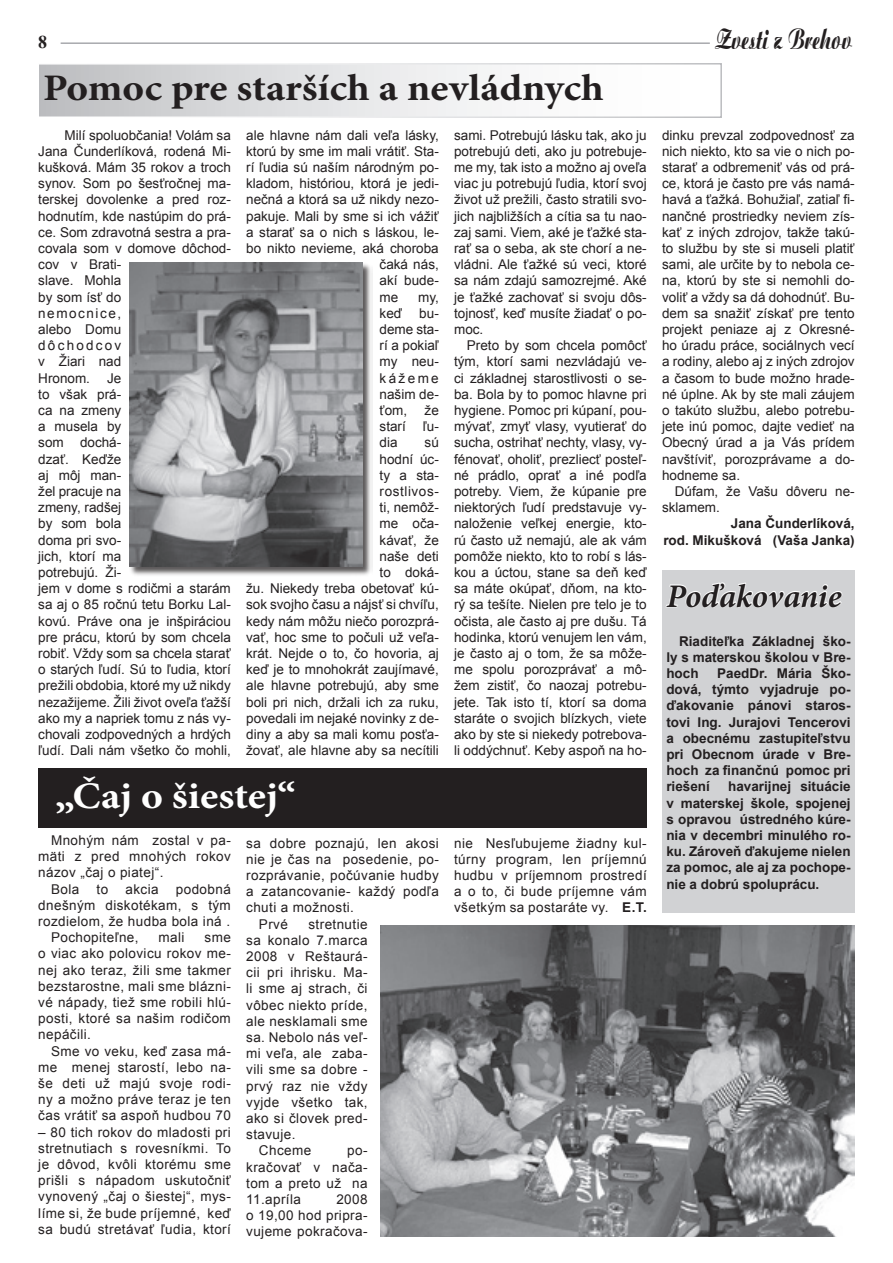
<style>
.page{position:relative;width:893px;height:1263px;background:#fff}
.page>*{position:absolute;margin:0;border:0;box-sizing:border-box;transform-origin:0 0}
.t1{font:700 37.5px "Minion Pro";color:#231f20;scale:1.1 1}
.t2{font:700 37.5px "Minion Pro";color:#fff;scale:1.11 1}
.t3{font:italic 700 33px "Minion Pro";letter-spacing:-.005em;color:#231f20}
.t4{font:30.75px "Aristocrat";color:#231f20;scale:.63 1}
.t5{font:700 18px "Times New Roman";color:#231f20}
.t6{font:13.5px/16.2px "Arial";color:#231f20;text-align:justify}
.t7{font:13.5px "Arial";letter-spacing:.03em;color:#231f20}
.t8{font:700 13.5px/16.2px "Arial";color:#231f20;text-align:justify}
.s1{font-weight:700}
</style>
<div class="page">
<hr style="left:61px;top:42px;width:649px;height:2px;background:#a8a9ad">
<div style="left:662px;top:570px;width:193px;height:342px;background:#d1d2d4"></div>
<svg style="left:665px;top:582px;width:178px;height:26px"></svg>
<div style="left:129px;top:261px;width:243px;height:315px;background:#231f20;opacity:.75"></div>
<img style="left:130px;top:263px;width:233px;height:303px">
<div style="left:38px;top:64px;width:683px;height:53px;background:linear-gradient(to right,#c3c4c7,#fff)"></div>
<div style="left:38px;top:63px;width:684px;height:55px;border:2px solid #fff"></div>
<img style="left:380px;top:926px;width:474px;height:311px">
<div style="left:38px;top:768px;width:609px;height:60px;background:#231f20"></div>
<h3 class="t5" style="left:38px;top:30px;width:10px">8</h3>
<h3 class="t4" style="left:716px;top:22px;width:217px">Zvesti z Brehov</h3>
<h1 class="t1" style="left:43px;top:66px;width:511px">Pomoc pre starších a nevládnych</h1>
<p class="t6" style="left:38px;top:127px;width:194px;text-align:left;text-indent:26px">Milí spoluobčania! Volám sa<br>Jana Čunderlíková, rodená Mi&shy;kušková. Mám 35 rokov a troch synov. Som po šesťročnej ma&shy;terskej dovolenke a pred roz&shy;hodnutím, kde nastúpim do prá&shy;ce. Som zdravotná sestra a pra&shy;covala som v domove dôchod&shy;cov v Brati-<br>slave. Mohla<br>by som ísť do<br>nemocnice,<br>alebo Domu<br>dôchodcov<br>v Žiari nad<br>Hronom.</p>
<p class="t6" style="left:38px;top:370px;width:194px;text-align:left;text-indent:69px">Je<br>to však prá-<br>ca na zmeny<br>a musela by<br>som dochá-<br>dzať. Keďže<br>aj môj man-<br>žel pracuje na<br>zmeny, radšej<br>by som bola<br>doma pri svo-<br>jich, ktorí ma<br>potrebujú. Ži-<br>jem v dome s rodičmi a starám sa aj o 85 ročnú tetu Borku Lal&shy;kovú. Práve ona je inšpiráciou pre prácu, ktorú by som chcela robiť. Vždy som sa chcela starať o starých ľudí. Sú to ľudia, ktorí prežili obdobia, ktoré my už nikdy nezažijeme. Žili život oveľa ťažší ako my a napriek tomu z nás vy&shy;chovali zodpovedných a hrdých ľudí. Dali nám všetko čo mohli,</p>
<p class="t6" style="left:246px;top:127px;width:194px">ale hlavne nám dali veľa lásky,</p>
<p class="t6" style="left:246px;top:143px;width:194px">ktorú by sme im mali vrátiť. Sta-</p>
<p class="t6" style="left:246px;top:159px;width:194px">rí ľudia sú naším národným po-</p>
<p class="t6" style="left:246px;top:175px;width:194px">kladom, históriou, ktorá je jedi-</p>
<p class="t6" style="left:246px;top:192px;width:194px">nečná a ktorá sa už nikdy nezo-</p>
<p class="t6" style="left:246px;top:208px;width:194px">pakuje. Mali by sme si ich vážiť</p>
<p class="t6" style="left:246px;top:224px;width:194px">a starať sa o nich s láskou, le-</p>
<p class="t6" style="left:246px;top:240px;width:194px">bo nikto nevieme, aká choroba</p>
<p class="t6" style="left:380px;top:256px;width:61px">čaká nás,</p>
<p class="t6" style="left:380px;top:273px;width:61px">akí bude-</p>
<p class="t6" style="left:380px;top:289px;width:20px">me</p>
<p class="t6" style="left:418px;top:289px;width:22px">my,</p>
<p class="t6" style="left:380px;top:305px;width:24px">keď</p>
<p class="t6" style="left:380px;top:305px;width:61px;text-indent:40px">bu&shy;deme sta&shy;rí a pokiaľ my neu&shy;kážeme našim de&shy;ťom,</p>
<p class="t6" style="left:425px;top:402px;width:16px">že</p>
<p class="t6" style="left:380px;top:418px;width:28px">starí</p>
<p class="t6" style="left:423px;top:418px;width:17px">ľu-</p>
<p class="t6" style="left:380px;top:435px;width:20px">dia</p>
<p class="t6" style="left:246px;top:435px;width:194px;text-align:right">sú<br>hodní úc-<br>ty a sta-<br>rostlivos-<br>ti, nemôž-<br>me oča-<br>kávať, že<br>naše deti<br>to doká-<br>žu. Niekedy treba obetovať kú&shy;sok svojho času a nájsť si chvíľu, kedy nám môžu niečo porozprá&shy;vať, hoc sme to počuli už veľa&shy;krát. Nejde o to, čo hovoria, aj keď je to mnohokrát zaujímavé, ale hlavne potrebujú, aby sme boli pri nich, držali ich za ruku, povedali im nejaké novinky z de&shy;diny a aby sa mali komu posťa&shy;žovať, ale hlavne aby sa necítili</p>
<h1 class="t2" style="left:55px;top:774px;width:218px">„Čaj o šiestej“</h1>
<p class="t7" style="left:51px;top:831px;width:181px">Mnohým nám zostal v pa-</p>
<p class="t7" style="left:38px;top:848px;width:194px">mäti z pred mnohých rokov</p>
<p class="t7" style="left:38px;top:864px;width:127px">názov „čaj o piatej“.</p>
<p class="t6" style="left:51px;top:881px;width:30px">Bola</p>
<p class="t6" style="left:97px;top:881px;width:13px">to</p>
<p class="t6" style="left:125px;top:881px;width:35px">akcia</p>
<p class="t7" style="left:176px;top:880px;width:56px">podobná</p>
<p class="t7" style="left:38px;top:896px;width:194px">dnešným diskotékam, s tým</p>
<p class="t7" style="left:38px;top:912px;width:193px">rozdielom, že hudba bola iná .</p>
<p class="t7" style="left:51px;top:929px;width:89px">Pochopiteľne,</p>
<p class="t6" style="left:159px;top:929px;width:27px">mali</p>
<p class="t6" style="left:38px;top:929px;width:194px;text-indent:166px">sme o viac ako polovicu rokov me&shy;nej ako teraz, žili sme takmer bezstarostne, mali sme blázni&shy;vé nápady, tiež sme robili hlú&shy;posti, ktoré sa našim rodičom nepáčili.</p>
<p class="t6" style="left:38px;top:1043px;width:194px;text-indent:13px">Sme vo veku, keď zasa má&shy;me menej starostí, lebo na&shy;še deti už majú svoje rodi&shy;ny a možno práve teraz je ten čas vrátiť sa aspoň hudbou 70</p>
<p class="t6" style="left:38px;top:1124px;width:194px">– 80 tich rokov do mladosti pri stretnutiach s rovesníkmi. To je dôvod, kvôli ktorému sme prišli s nápadom uskutočniť vynovený „čaj o šiestej“, mys&shy;líme si, že bude príjemné, keď sa budú stretávať ľudia, ktorí</p>
<p class="t7" style="left:246px;top:834px;width:194px">sa dobre poznajú, len akosi</p>
<p class="t7" style="left:246px;top:850px;width:194px">nie je čas na posedenie, po-</p>
<p class="t7" style="left:246px;top:866px;width:194px">rozprávanie, počúvanie hudby</p>
<p class="t7" style="left:246px;top:882px;width:194px">a zatancovanie- každý podľa</p>
<p class="t7" style="left:246px;top:899px;width:109px">chuti a možnosti.</p>
<p class="t6" style="left:259px;top:916px;width:30px">Prvé</p>
<p class="t7" style="left:308px;top:915px;width:61px">stretnutie</p>
<p class="t7" style="left:246px;top:931px;width:123px">sa konalo 7.marca</p>
<p class="t7" style="left:246px;top:947px;width:123px">2008 v Reštaurá-</p>
<p class="t7" style="left:246px;top:963px;width:123px">cii pri ihrisku. Ma-</p>
<p class="t7" style="left:246px;top:980px;width:123px">li sme aj strach, či</p>
<p class="t7" style="left:246px;top:996px;width:123px">vôbec niekto príde,</p>
<p class="t7" style="left:246px;top:1012px;width:123px">ale nesklamali sme</p>
<p class="t7" style="left:246px;top:1028px;width:123px">sa. Nebolo nás veľ-</p>
<p class="t7" style="left:246px;top:1044px;width:123px">mi veľa, ale zaba-</p>
<p class="t7" style="left:246px;top:1061px;width:123px">vili sme sa dobre -</p>
<p class="t7" style="left:246px;top:1077px;width:123px">prvý raz nie vždy</p>
<p class="t7" style="left:246px;top:1093px;width:123px">vyjde všetko tak,</p>
<p class="t7" style="left:246px;top:1109px;width:123px">ako si človek pred-</p>
<p class="t7" style="left:246px;top:1125px;width:51px">stavuje.</p>
<p class="t6" style="left:259px;top:1143px;width:54px">Chceme</p>
<p class="t6" style="left:246px;top:1143px;width:123px;text-indent:101px">po&shy;kračovať v nača&shy;tom a preto už na 11.apríla</p>
<p class="t6" style="left:246px;top:1191px;width:123px;text-indent:90px">2008 o 19,00 hod pripra&shy;vujeme pokračova-</p>
<p class="t6" style="left:454px;top:127px;width:194px">sami. Potrebujú lásku tak, ako ju potrebujú deti, ako ju potrebuje&shy;me my, tak isto a možno aj oveľa viac ju potrebujú ľudia, ktorí svoj život už prežili, často stratili svo&shy;jich najbližších a cítia sa tu nao&shy;zaj sami. Viem, aké je ťažké sta&shy;rať sa o seba, ak ste chorí a ne&shy;vládni. Ale ťažké sú veci, ktoré sa nám zdajú samozrejmé. Aké je ťažké zachovať si svoju dôs&shy;tojnosť, keď musíte žiadať o po&shy;moc.</p>
<p class="t6" style="left:454px;top:337px;width:194px;text-indent:13px">Preto by som chcela pomôcť tým, ktorí sami nezvládajú ve&shy;ci základnej starostlivosti o se&shy;ba. Bola by to pomoc hlavne pri hygiene. Pomoc pri kúpaní, pou&shy;mývať, zmyť vlasy, vyutierať do sucha, ostrihať nechty, vlasy, vy&shy;fénovať, oholiť, prezliecť posteľ&shy;né prádlo, oprať a iné podľa potreby. Viem, že kúpanie pre niektorých ľudí predstavuje vy&shy;naloženie veľkej energie, kto&shy;rú často už nemajú, ale ak vám pomôže niekto, kto to robí s lás&shy;kou a úctou, stane sa deň keď sa máte okúpať, dňom, na kto&shy;rý sa tešíte. Nielen pre telo je to očista, ale často aj pre dušu. Tá hodinka, ktorú venujem len vám, je často aj o tom, že sa môže&shy;me spolu porozprávať a mô&shy;žem zistiť, čo naozaj potrebu&shy;jete. Tak isto tí, ktorí sa doma staráte o svojich blízkych, viete ako by ste si niekedy potrebova&shy;li oddýchnuť. Keby aspoň na ho-</p>
<p class="t6" style="left:454px;top:835px;width:194px">nie Nesľubujeme žiadny kul&shy;túrny program, len príjemnú hudbu v príjemnom prostredí a o to, či bude príjemne vám všetkým sa postaráte vy. <span class="s1">E.T.</span></p>
<p class="t6" style="left:662px;top:127px;width:194px">dinku prevzal zodpovednosť za nich niekto, kto sa vie o nich po&shy;starať a odbremeniť vás od prá&shy;ce, ktorá je často pre vás namá&shy;havá a ťažká. Bohužiaľ, zatiaľ fi&shy;nančné prostriedky neviem zís&shy;kať z iných zdrojov, takže takú&shy;to službu by ste si museli platiť sami, ale určite by to nebola ce&shy;na, ktorú by ste si nemohli do&shy;voliť a vždy sa dá dohodnúť. Bu&shy;dem sa snažiť získať pre tento projekt peniaze aj z Okresné&shy;ho úradu práce, sociálnych vecí a rodiny, alebo aj z iných zdrojov a časom to bude možno hrade&shy;né úplne. Ak by ste mali záujem o takúto službu, alebo potrebu&shy;jete inú pomoc, dajte vedieť na Obecný úrad a ja Vás prídem navštíviť, porozprávame a do&shy;hodneme sa.</p>
<p class="t6" style="left:662px;top:483px;width:194px;text-indent:13px">Dúfam, že Vašu dôveru ne&shy;sklamem.</p>
<p class="t8" style="left:663px;top:516px;width:193px;text-align:right">Jana Čunderlíková,<br>rod. Mikušková (Vaša Janka)</p>
<h2 class="t3" style="left:666px;top:576px;width:177px">Poďakovanie</h2>
<p class="t8" style="left:666px;top:633px;width:186px;text-indent:13px">Riaditeľka Základnej ško&shy;ly s materskou školou v Bre&shy;hoch</p>
<p class="t8" style="left:666px;top:666px;width:186px;text-indent:51px">PaedDr. Mária Ško&shy;dová, týmto vyjadruje po&shy;ďakovanie pánovi staros&shy;tovi Ing. Jurajovi Tencerovi a obecnému zastupiteľstvu pri Obecnom úrade v Bre&shy;hoch za finančnú pomoc pri riešení</p>
<p class="t8" style="left:666px;top:779px;width:186px;text-indent:62px">havarijnej situácie v materskej škole, spojenej s opravou ústredného kúre&shy;nia v decembri minulého ro&shy;ku. Zároveň ďakujeme nielen za pomoc, ale aj za pochope&shy;nie a dobrú spoluprácu.</p>
</div>
